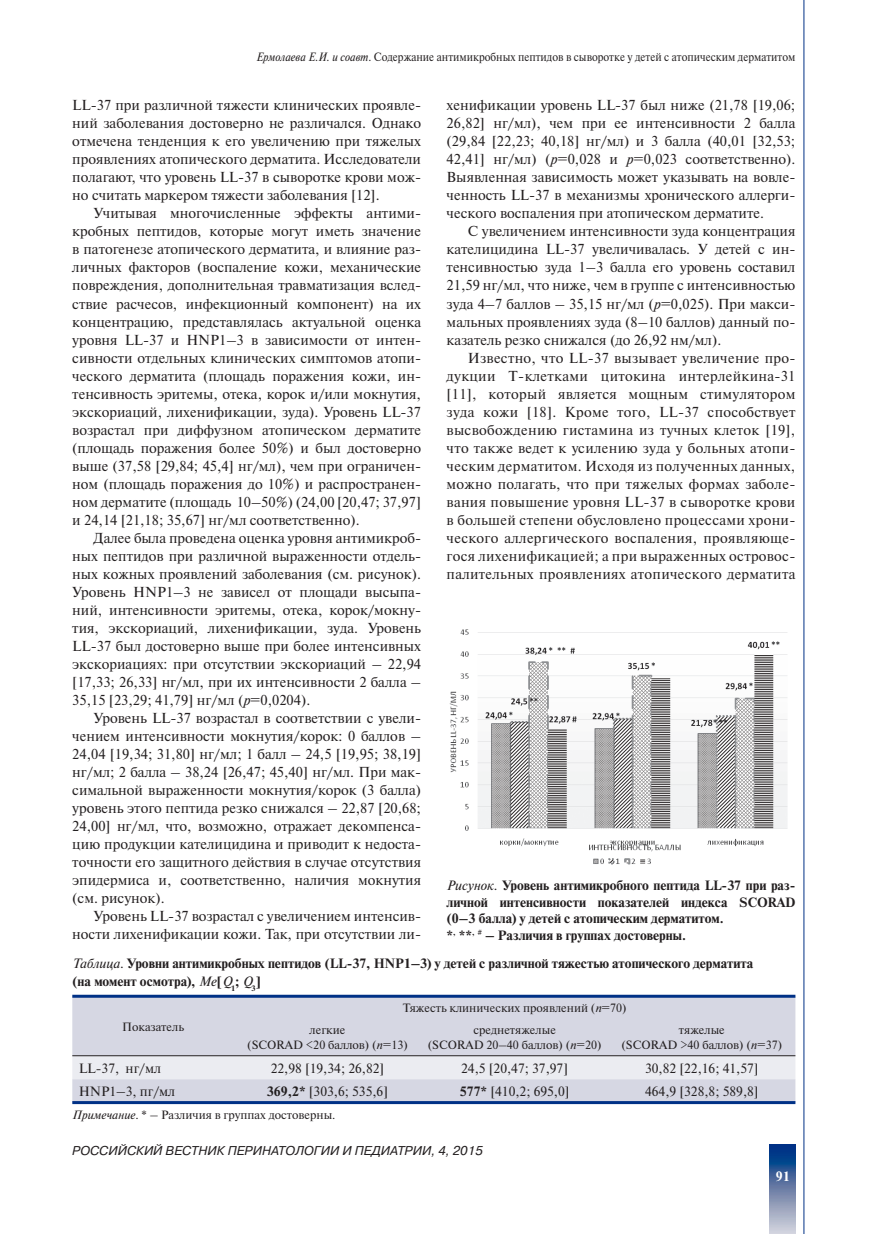
<style>
.page{position:relative;width:872px;height:1234px;background:#fff}
.page>*{position:absolute;margin:0;border:0;box-sizing:border-box;transform-origin:0 0}
.t1{font:14.4px/18px "Newton C";color:#231f20;text-align:justify}
.t2{font:700 13.5px/16.5px "Newton C";color:#231f20}
.t3{font:13.5px "Newton C";color:#231f20}
.t4{font:700 13.5px "Newton C";color:#fff}
.t5{font:italic 12.75px "Pragmatica C";color:#231f20}
.t6{font:12px/15px "Newton C";color:#231f20;text-align:center}
.t7{font:12px "Newton C";color:#231f20;scale:.9 1}
.s1{font-style:italic}
.s2{font-weight:400;font-style:italic}
.s3{font-weight:700}
</style>
<div class="page">
<svg style="left:770px;top:1144px;width:25px;height:89px;background:#627ca9"></svg>
<hr style="left:803px;top:0;width:1px;height:1233px;background:#003186">
<div style="left:72px;top:997px;width:723px;height:103px;background:#d6d7e3"></div>
<div style="left:72px;top:1056px;width:723px;height:22px;background:#ebecf1"></div>
<hr style="left:72px;top:1100px;width:723px;height:3px;background:#003186">
<hr style="left:72px;top:994px;width:723px;height:3px;background:#003186">
<hr style="left:72px;top:1055px;width:723px;height:1px;background:#231f20">
<img style="left:449px;top:629px;width:339px;height:236px">
<p class="t7" style="left:256px;top:50px;width:601px"><span class="s1">Ермолаева Е.И. и соавт.</span> Содержание антимикробных пептидов в сыворотке у детей с атопическим дерматитом</p>
<p class="t1" style="left:72px;top:96px;width:350px">LL-37 при различной тяжести клинических проявле&shy;ний заболевания достоверно не различался. Однако отмечена тенденция к его увеличению при тяжелых проявлениях атопического дерматита. Исследователи полагают, что уровень LL-37 в сыворотке крови мож&shy;но считать маркером тяжести заболевания [12].</p>
<p class="t1" style="left:72px;top:204px;width:350px;text-indent:21px">Учитывая многочисленные эффекты антими&shy;кробных пептидов, которые могут иметь значение в патогенезе атопического дерматита, и влияние раз&shy;личных факторов (воспаление кожи, механические повреждения, дополнительная травматизация вслед&shy;ствие расчесов, инфекционный компонент) на их концентрацию, представлялась актуальной оценка уровня LL-37 и HNP1–3 в зависимости от интен&shy;сивности отдельных клинических симптомов атопи&shy;ческого дерматита (площадь поражения кожи, ин&shy;тенсивность эритемы, отека, корок и/или мокнутия, экскориаций, лихенификации, зуда). Уровень LL-37 возрастал при диффузном атопическом дерматите (площадь поражения более 50%) и был достоверно выше (37,58 [29,84; 45,4] нг/мл), чем при ограничен&shy;ном (площадь поражения до 10%) и распространен&shy;ном дерматите (площадь 10–50%) (24,00 [20,47; 37,97] и 24,14 [21,18; 35,67] нг/мл соответственно).</p>
<p class="t1" style="left:72px;top:528px;width:350px;text-indent:21px">Далее была проведена оценка уровня антимикроб&shy;ных пептидов при различной выраженности отдель&shy;ных кожных проявлений заболевания (см. рисунок).<br>Уровень HNP1–3 не зависел от площади высыпа&shy;ний, интенсивности эритемы, отека, корок/мокну&shy;тия, экскориаций, лихенификации, зуда. Уровень LL-37 был достоверно выше при более интенсивных экскориациях: при отсутствии экскориаций – 22,94 [17,33; 26,33] нг/мл, при их интенсивности 2 балла – 35,15 [23,29; 41,79] нг/мл (<span class="s1">р</span>=0,0204).</p>
<p class="t1" style="left:72px;top:708px;width:350px;text-indent:21px">Уровень LL-37 возрастал в соответствии с увели&shy;чением интенсивности мокнутия/корок: 0 баллов – 24,04 [19,34; 31,80] нг/мл; 1 балл – 24,5 [19,95; 38,19] нг/мл; 2 балла – 38,24 [26,47; 45,40] нг/мл. При мак&shy;симальной выраженности мокнутия/корок (3 балла) уровень этого пептида резко снижался – 22,87 [20,68; 24,00] нг/мл, что, возможно, отражает декомпенса&shy;цию продукции кателицидина и приводит к недоста&shy;точности его защитного действия в случае отсутствия эпидермиса и, соответственно, наличия мокнутия (см. рисунок).</p>
<p class="t1" style="left:72px;top:906px;width:350px;text-align:right">Уровень LL-37 возрастал с увеличением интенсив&shy;ности лихенификации кожи. Так, при отсутствии ли-</p>
<p class="t1" style="left:446px;top:96px;width:350px">хенификации уровень LL-37 был ниже (21,78 [19,06; 26,82] нг/мл), чем при ее интенсивности 2 балла (29,84 [22,23; 40,18] нг/мл) и 3 балла (40,01 [32,53; 42,41] нг/мл) (<span class="s1">р</span>=0,028 и <span class="s1">р</span>=0,023 соответственно).<br>Выявленная зависимость может указывать на вовле&shy;ченность LL-37 в механизмы хронического аллерги&shy;ческого воспаления при атопическом дерматите.</p>
<p class="t1" style="left:446px;top:222px;width:350px;text-indent:21px">С увеличением интенсивности зуда концентрация кателицидина LL-37 увеличивалась. У детей с ин&shy;тенсивностью зуда 1–3 балла его уровень составил 21,59 нг/мл, что ниже, чем в группе с интенсивностью зуда 4–7 баллов – 35,15 нг/мл (<span class="s1">р</span>=0,025). При макси&shy;мальных проявлениях зуда (8–10 баллов) данный по&shy;казатель резко снижался (до 26,92 нм/мл).</p>
<p class="t1" style="left:446px;top:348px;width:350px;text-indent:21px">Известно, что LL-37 вызывает увеличение про&shy;дукции Т-клетками цитокина интерлейкина-31 [11], который является мощным стимулятором зуда кожи [18]. Кроме того, LL-37 способствует высвобождению гистамина из тучных клеток [19], что также ведет к усилению зуда у больных атопи&shy;ческим дерматитом. Исходя из полученных данных, можно полагать, что при тяжелых формах заболе&shy;вания повышение уровня LL-37 в сыворотке крови в большей степени обусловлено процессами хрони&shy;ческого аллергического воспаления, проявляюще&shy;гося лихенификацией; а при выраженных островос&shy;палительных проявлениях атопического дерматита</p>
<p class="t2" style="left:446px;top:876px;width:350px"><span class="s2">Рисунок.</span> Уровень антимикробного пептида LL-37 при раз&shy;личной интенсивности показателей индекса SCORAD (0–3 балла) у детей с атопическим дерматитом.<br>*<sup>,</sup> **<sup>,</sup> <sup>#</sup> – Различия в группах достоверны.</p>
<p class="t2" style="left:72px;top:954px;width:682px;line-height:18px"><span class="s2">Таблица.</span> Уровни антимикробных пептидов (LL-37, HNP1–3) у детей с различной тяжестью атопического дерматита (на момент осмотра), <span class="s2">Ме</span>[<span class="s2">Q</span><sub>1</sub>; <span class="s2">Q</span><sub>3</sub>]</p>
<p class="t6" style="left:122px;top:1018px;width:63px">Показатель</p>
<p class="t6" style="left:403px;top:1000px;width:225px">Тяжесть клинических проявлений (<span class="s1">n</span>=70)</p>
<p class="t6" style="left:247px;top:1022px;width:162px">легкие<br>(SCORAD &lt;20 баллов) (<span class="s1">n</span>=13)</p>
<p class="t6" style="left:428px;top:1022px;width:175px">среднетяжелые<br>(SCORAD 20–40 баллов) (<span class="s1">n</span>=20)</p>
<p class="t6" style="left:621px;top:1022px;width:162px">тяжелые<br>(SCORAD &gt;40 баллов) (<span class="s1">n</span>=37)</p>
<p class="t3" style="left:79px;top:1060px;width:84px">LL-37, нг/мл</p>
<p class="t3" style="left:271px;top:1060px;width:115px">22,98 [19,34; 26,82]</p>
<p class="t3" style="left:461px;top:1060px;width:108px">24,5 [20,47; 37,97]</p>
<p class="t3" style="left:645px;top:1060px;width:115px">30,82 [22,16; 41,57]</p>
<p class="t3" style="left:79px;top:1083px;width:98px">HNP1–3, пг/мл</p>
<p class="t3" style="left:267px;top:1083px;width:123px"><span class="s3">369,2*</span> [303,6; 535,6]</p>
<p class="t3" style="left:460px;top:1083px;width:111px"><span class="s3">577*</span> [410,2; 695,0]</p>
<p class="t3" style="left:645px;top:1083px;width:115px">464,9 [328,8; 589,8]</p>
<p class="t6" style="left:72px;top:1107px;width:265px"><span class="s1">Примечание.</span> * – Различия в группах достоверны.</p>
<p class="t5" style="left:72px;top:1142px;width:412px">РОССИЙСКИЙ ВЕСТНИК ПЕРИНАТОЛОГИИ И ПЕДИАТРИИ, 4, 2015</p>
<p class="t4" style="left:775px;top:1168px;width:15px">91</p>
</div>
